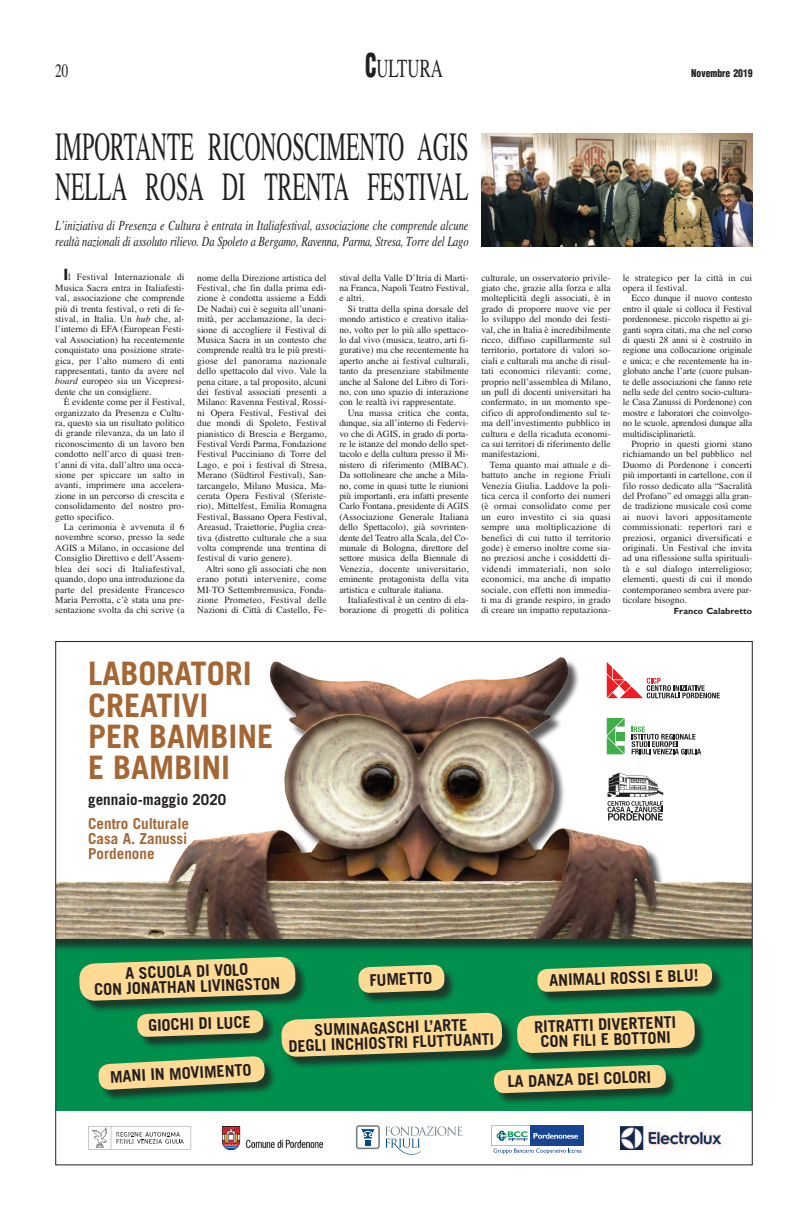
<style>
.page{position:relative;width:808px;height:1222px;background:#fff}
.page>*{position:absolute;margin:0;border:0;box-sizing:border-box;transform-origin:0 0}
.t1{font:40px/40px "Times";color:#231f20;scale:.55 1}
.t2{font:700 32.3px/31.3px "Trade Gothic LT Std";color:#a56634}
.t3{font:26px "Times";color:#231f20;scale:.65 1}
.t4{font:19px "Times";color:#231f20;scale:.7 1}
.t5{font:700 16.2px/15.2px "Trade Gothic LT Std";color:#231f20;text-align:center}
.t6{font:700 15.1px/15.1px "Trade Gothic LT Std";color:#a56634;text-align:justify}
.t7{font:700 15.1px "Trade Gothic LT Std";color:#231f20}
.t8{font:italic 14px/16px "Times";color:#231f20;scale:.75 1}
.t9{font:900 condensed 10.5px "Helvetica";color:#231f20;scale:.92 1}
.t10{font:9.5px/10.4px "Times";color:#231f20;text-align:justify}
.t11{font:700 9px "Gill Sans Std";color:#231f20}
.s1{font-family:"Helvetica";font-weight:900;font-stretch:condensed;font-size:32px}
.s2{font-family:"Helvetica";font-weight:900;font-stretch:condensed;font-size:15px}
.s3{font-style:italic}
</style>
<div class="page">
<div style="left:56px;top:928px;width:696px;height:182px;background:#008f4d"></div>
<div style="left:81px;top:958px;width:227px;height:55px;background:#231f20;opacity:.75"></div>
<svg style="left:79px;top:957px;width:217px;height:44px;background:#d2c585"></svg>
<div style="left:139px;top:1012px;width:137px;height:37px;background:#231f20;opacity:.75"></div>
<svg style="left:137px;top:1010px;width:127px;height:27px;background:#d1c584"></svg>
<div style="left:100px;top:1058px;width:177px;height:44px;background:#231f20;opacity:.75"></div>
<svg style="left:98px;top:1056px;width:167px;height:34px;background:#bdbc7d"></svg>
<div style="left:360px;top:966px;width:97px;height:39px;background:#231f20;opacity:.75"></div>
<svg style="left:358px;top:964px;width:87px;height:29px;background:#d6c887"></svg>
<div style="left:283px;top:1014px;width:231px;height:55px;background:#231f20;opacity:.75"></div>
<svg style="left:281px;top:1012px;width:222px;height:45px;background:#cdc483"></svg>
<div style="left:539px;top:965px;width:185px;height:39px;background:#231f20;opacity:.75"></div>
<svg style="left:537px;top:963px;width:175px;height:29px;background:#c6c081"></svg>
<div style="left:519px;top:1012px;width:188px;height:53px;background:#231f20;opacity:.75"></div>
<svg style="left:517px;top:1010px;width:178px;height:43px;background:#d6c886"></svg>
<div style="left:495px;top:1066px;width:183px;height:39px;background:#231f20;opacity:.75"></div>
<svg style="left:494px;top:1064px;width:172px;height:29px;background:#c6c181"></svg>
<div style="left:56px;top:659px;width:696px;height:292px;background:#231f20;opacity:.75"></div>
<img style="left:439px;top:657px;width:121px;height:31px">
<svg style="left:607px;top:773px;width:56px;height:47px"></svg>
<svg style="left:356px;top:1125px;width:106px;height:30px"></svg>
<svg style="left:491px;top:1125px;width:93px;height:29px"></svg>
<img style="left:621px;top:1126px;width:99px;height:23px">
<svg style="left:88px;top:1126px;width:103px;height:23px"></svg>
<img style="left:223px;top:1126px;width:100px;height:24px">
<svg style="left:607px;top:662px;width:113px;height:36px"></svg>
<svg style="left:607px;top:718px;width:18px;height:36px"></svg>
<svg style="left:631px;top:726px;width:70px;height:28px"></svg>
<img style="left:481px;top:133px;width:271px;height:114px">
<h3 class="t4" style="left:55px;top:60px;width:20px">20</h3>
<h3 class="t3" style="left:365px;top:53px;width:121px"><span class="s1">C</span>ULTURA</h3>
<p class="t9" style="left:691px;top:67px;width:68px">Novembre 2019</p>
<h1 class="t1" style="left:55px;top:126px;width:753px">IMPORTANTE RICONOSCIMENTO AGIS<br>NELLA ROSA DI TRENTA FESTIVAL</h1>
<h3 class="t8" style="left:55px;top:219px;width:553px">L’iniziativa di Presenza e Cultura è entrata in Italiafestival, associazione che comprende alcune realtà nazionali di assoluto rilievo. Da Spoleto a Bergamo, Ravenna, Parma, Stresa, Torre del Lago</h3>
<p class="t10" style="left:55px;top:272px;width:131px;text-indent:9px"><span class="s2">I</span>l Festival Internazionale di Musica Sacra entra in Italiafesti&shy;val, associazione che comprende più di trenta festival, o reti di fe&shy;stival, in Italia. Un <span class="s3">hub</span> che, al&shy;l’interno di EFA (European Festi&shy;val Association) ha recentemente conquistato una posizione strate&shy;gica, per l’alto numero di enti rappresentati, tanto da avere nel <span class="s3">board</span> europeo sia un Vicepresi&shy;dente che un consigliere.</p>
<p class="t10" style="left:55px;top:397px;width:131px;text-indent:9px">È evidente come per il Festival, organizzato da Presenza e Cultu&shy;ra, questo sia un risultato politico di grande rilevanza, da un lato il riconoscimento di un lavoro ben condotto nell’arco di quasi tren&shy;t’anni di vita, dall’altro una occa&shy;sione per spiccare un salto in avanti, imprimere una accelera&shy;zione in un percorso di crescita e consolidamento del nostro pro&shy;getto specifico.</p>
<p class="t10" style="left:55px;top:522px;width:131px;text-indent:9px">La cerimonia è avvenuta il 6 novembre scorso, presso la sede AGIS a Milano, in occasione del Consiglio Direttivo e dell’Assem&shy;blea dei soci di Italiafestival, quando, dopo una introduzione da parte del presidente Francesco Maria Perrotta, c’è stata una pre&shy;sentazione svolta da chi scrive (a</p>
<p class="t10" style="left:197px;top:272px;width:131px">nome della Direzione artistica del Festival, che fin dalla prima edi&shy;zione è condotta assieme a Eddi De Nadai) cui è seguita all’unani&shy;mità, per acclamazione, la deci&shy;sione di accogliere il Festival di Musica Sacra in un contesto che comprende realtà tra le più presti&shy;giose del panorama nazionale dello spettacolo dal vivo. Vale la pena citare, a tal proposito, alcuni dei festival associati presenti a Milano: Ravenna Festival, Rossi&shy;ni Opera Festival, Festival dei due mondi di Spoleto, Festival pianistico di Brescia e Bergamo, Festival Verdi Parma, Fondazione Festival Pucciniano di Torre del Lago, e poi i festival di Stresa, Merano (Südtirol Festival), San&shy;tarcangelo, Milano Musica, Ma&shy;cerata Opera Festival (Sferiste&shy;rio), Mittelfest, Emilia Romagna Festival, Bassano Opera Festival, Areasud, Traiettorie, Puglia crea&shy;tiva (distretto culturale che a sua volta comprende una trentina di festival di vario genere).</p>
<p class="t10" style="left:197px;top:563px;width:131px;text-indent:9px">Altri sono gli associati che non erano potuti intervenire, come MI-TO Settembremusica, Fonda&shy;zione Prometeo, Festival delle Nazioni di Città di Castello, Fe-</p>
<p class="t10" style="left:339px;top:272px;width:131px">stival della Valle D’Itria di Marti&shy;na Franca, Napoli Teatro Festival, e altri.</p>
<p class="t10" style="left:339px;top:303px;width:131px;text-indent:9px">Si tratta della spina dorsale del mondo artistico e creativo italia&shy;no, volto per lo più allo spettaco&shy;lo dal vivo (musica, teatro, arti fi&shy;gurative) ma che recentemente ha aperto anche ai festival culturali, tanto da presenziare stabilmente anche al Salone del Libro di Tori&shy;no, con uno spazio di interazione con le realtà ivi rappresentate.</p>
<p class="t10" style="left:339px;top:407px;width:131px;text-indent:9px">Una massa critica che conta, dunque, sia all’interno di Federvi&shy;vo che di AGIS, in grado di porta&shy;re le istanze del mondo dello spet&shy;tacolo e della cultura presso il Mi&shy;nistero di riferimento (MIBAC).<br>Da sottolineare che anche a Mila&shy;no, come in quasi tutte le riunioni più importanti, era infatti presente Carlo Fontana, presidente di AGIS (Associazione Generale Italiana dello Spettacolo), già sovrinten&shy;dente del Teatro alla Scala, del Co&shy;munale di Bologna, direttore del settore musica della Biennale di Venezia, docente universitario, eminente protagonista della vita artistica e culturale italiana.</p>
<p class="t10" style="left:339px;top:594px;width:131px;text-align:right">Italiafestival è un centro di ela&shy;borazione di progetti di politica</p>
<p class="t10" style="left:481px;top:272px;width:131px">culturale, un osservatorio privile&shy;giato che, grazie alla forza e alla molteplicità degli associati, è in grado di proporre nuove vie per lo sviluppo del mondo dei festi&shy;val, che in Italia è incredibilmente ricco, diffuso capillarmente sul territorio, portatore di valori so&shy;ciali e culturali ma anche di risul&shy;tati economici rilevanti: come, proprio nell’assemblea di Milano, un pull di docenti universitari ha confermato, in un momento spe&shy;cifico di approfondimento sul te&shy;ma dell’investimento pubblico in cultura e della ricaduta economi&shy;ca sui territori di riferimento delle manifestazioni.</p>
<p class="t10" style="left:481px;top:459px;width:131px;text-indent:9px">Tema quanto mai attuale e di&shy;battuto anche in regione Friuli Venezia Giulia. Laddove la poli&shy;tica cerca il conforto dei numeri (è ormai consolidato come per un euro investito ci sia quasi sempre una moltiplicazione di benefici di cui tutto il territorio gode) è emerso inoltre come sia&shy;no preziosi anche i cosiddetti di&shy;videndi immateriali, non solo economici, ma anche di impatto sociale, con effetti non immedia&shy;ti ma di grande respiro, in grado di creare un impatto reputaziona-</p>
<p class="t10" style="left:623px;top:272px;width:131px">le strategico per la città in cui opera il festival.</p>
<p class="t10" style="left:623px;top:293px;width:131px;text-indent:9px">Ecco dunque il nuovo contesto entro il quale si colloca il Festival pordenonese, piccolo rispetto ai gi&shy;ganti sopra citati, ma che nel corso di questi 28 anni si è costruito in regione una collocazione originale e unica; e che recentemente ha in&shy;globato anche l’arte (cuore pulsan&shy;te delle associazioni che fanno rete nella sede del centro socio-cultura&shy;le Casa Zanussi di Pordenone) con mostre e laboratori che coinvolgo&shy;no le scuole, aprendosi dunque alla multidisciplinarietà.</p>
<p class="t10" style="left:623px;top:438px;width:131px;text-indent:9px">Proprio in questi giorni stano richiamando un bel pubblico nel Duomo di Pordenone i concerti più importanti in cartellone, con il filo rosso dedicato alla “Sacralità del Profano” ed omaggi alla gran&shy;de tradizione musicale così come ai nuovi lavori appositamente commissionati: repertori rari e preziosi, organici diversificati e originali. Un Festival che invita ad una riflessione sulla spirituali&shy;tà e sul dialogo interreligioso; elementi, questi di cui il mondo contemporaneo sembra avere par&shy;ticolare bisogno.</p>
<p class="t11" style="left:674px;top:607px;width:80px">Franco Calabretto</p>
<h2 class="t2" style="left:88px;top:661px;width:187px">LABORATORI<br>CREATIVI<br>PER BAMBINE<br>E BAMBINI</h2>
<h3 class="t7" style="left:88px;top:794px;width:140px">gennaio-maggio 2020</h3>
<h3 class="t6" style="left:88px;top:817px;width:103px">Centro Culturale Casa A. Zanussi Pordenone</h3>
<h3 class="t5" style="left:94px;top:968px;width:187px;rotate:-2deg">A SCUOLA DI VOLO<br>CON JONATHAN LIVINGSTON</h3>
<h3 class="t5" style="left:148px;top:1019px;width:104px;rotate:-2deg">GIOCHI DI LUCE</h3>
<h3 class="t5" style="left:110px;top:1070px;width:143px;rotate:-3deg">MANI IN MOVIMENTO</h3>
<h3 class="t5" style="left:369px;top:974px;width:64px;rotate:-2deg">FUMETTO</h3>
<h3 class="t5" style="left:288px;top:1025px;width:207px;rotate:-2deg">SUMINAGASCHI L’ARTE<br>DEGLI INCHIOSTRI FLUTTUANTI</h3>
<h3 class="t5" style="left:549px;top:974px;width:151px;rotate:-2deg">ANIMALI ROSSI E BLU!</h3>
<h3 class="t5" style="left:534px;top:1020px;width:143px;rotate:-2deg">RITRATTI DIVERTENTI<br>CON FILI E BOTTONI</h3>
<h3 class="t5" style="left:507px;top:1075px;width:145px;rotate:-2deg">LA DANZA DEI COLORI</h3>
</div>
